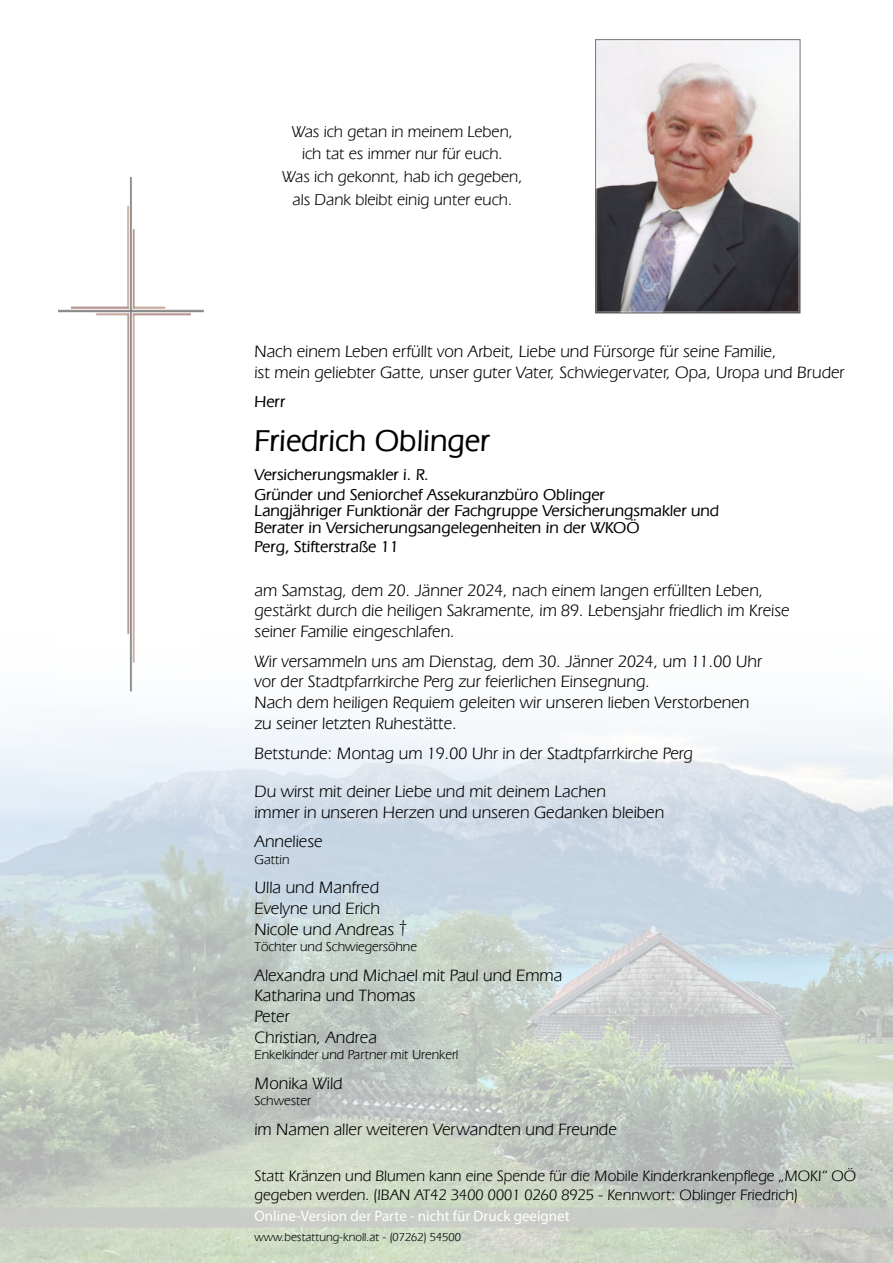
<style>
.page{position:relative;width:893px;height:1263px;background:#fff}
.page>*{position:absolute;margin:0;border:0;box-sizing:border-box;transform-origin:0 0}
.t1{font:500 31.65px "Eras IT Cby BT";color:#000}
.t2{font:17.25px/20.7px "Eras IT Cby BT";color:#000}
.t3{font:500 16.5px/19.8px "Eras IT Cby BT";color:#000}
.t4{font:16.5px/22.8px "Eras IT Cby BT";color:#000;text-align:center}
.t5{font:15.75px/18.9px "Eras IT Cby BT";color:#000}
.t6{font:15px "Myriad Pro";color:#fff}
.t7{font:13.5px "Eras IT Cby BT";color:#000}
.t8{font:12px "Eras IT Cby BT";color:#000}
</style>
<div class="page">
<img style="left:0;top:719px;width:893px;height:544px">
<div style="left:0;top:1207px;width:893px;height:20px;background:#c9ccc6"></div>
<img style="left:595px;top:40px;width:205px;height:273px">
<img style="left:59px;top:178px;width:144px;height:514px">
<p class="t4" style="left:282px;top:121px;width:242px">Was ich getan in meinem Leben, ich tat es immer nur für euch.<br>Was ich gekonnt, hab ich gegeben, als Dank bleibt einig unter euch.</p>
<p class="t2" style="left:254px;top:342px;width:591px">Nach einem Leben erfüllt von Arbeit, Liebe und Fürsorge für seine Familie,<br>ist mein geliebter Gatte, unser guter Vater, Schwiegervater, Opa, Uropa und Bruder</p>
<p class="t3" style="left:254px;top:392px;width:32px">Herr</p>
<h1 class="t1" style="left:254px;top:427px;width:237px">Friedrich Oblinger</h1>
<p class="t3" style="left:254px;top:466px;width:352px">Versicherungsmakler i. R.<br>Gründer und Seniorchef Assekuranzbüro Oblinger</p>
<p class="t3" style="left:254px;top:504px;width:466px;line-height:16.5px">Langjähriger Funktionär der Fachgruppe Versicherungsmakler und<br>Berater in Versicherungsangelegenheiten in der WKOÖ</p>
<p class="t3" style="left:254px;top:538px;width:146px">Perg, Stifterstraße 11</p>
<p class="t2" style="left:254px;top:581px;width:537px">am Samstag, dem 20. Jänner 2024, nach einem langen erfüllten Leben, gestärkt durch die heiligen Sakramente, im 89. Lebensjahr friedlich im Kreise seiner Familie eingeschlafen.</p>
<p class="t2" style="left:254px;top:652px;width:509px">Wir versammeln uns am Dienstag, dem 30. Jänner 2024, um 11.00 Uhr vor der Stadtpfarrkirche Perg zur feierlichen Einsegnung.<br>Nach dem heiligen Requiem geleiten wir unseren lieben Verstorbenen zu seiner letzten Ruhestätte.</p>
<p class="t2" style="left:254px;top:744px;width:440px">Betstunde: Montag um 19.00 Uhr in der Stadtpfarrkirche Perg</p>
<p class="t2" style="left:254px;top:782px;width:411px">Du wirst mit deiner Liebe und mit deinem Lachen<br>immer in unseren Herzen und unseren Gedanken bleiben</p>
<p class="t2" style="left:254px;top:832px;width:70px">Anneliese</p>
<p class="t7" style="left:254px;top:853px;width:36px">Gattin</p>
<p class="t2" style="left:254px;top:878px;width:154px">Ulla und Manfred<br>Evelyne und Erich<br>Nicole und Andreas †</p>
<p class="t7" style="left:254px;top:941px;width:164px">Töchter und Schwiegersöhne</p>
<p class="t2" style="left:254px;top:966px;width:309px">Alexandra und Michael mit Paul und Emma<br>Katharina und Thomas<br>Peter<br>Christian, Andrea</p>
<p class="t7" style="left:254px;top:1049px;width:205px">Enkelkinder und Partner mit Urenkerl</p>
<p class="t2" style="left:254px;top:1074px;width:90px">Monika Wild</p>
<p class="t7" style="left:254px;top:1094px;width:58px">Schwester</p>
<p class="t2" style="left:254px;top:1120px;width:364px">im Namen aller weiteren Verwandten und Freunde</p>
<p class="t5" style="left:254px;top:1168px;width:603px">Statt Kränzen und Blumen kann eine Spende für die Mobile Kinderkrankenpflege „MOKI“ OÖ gegeben werden. (IBAN AT42 3400 0001 0260 8925 - Kennwort: Oblinger Friedrich)</p>
<p class="t6" style="left:254px;top:1210px;width:317px">Online-Version der Parte - nicht für Druck geeignet</p>
<p class="t8" style="left:254px;top:1231px;width:208px">www.bestattung-knoll.at - (07262) 54500</p>
</div>
